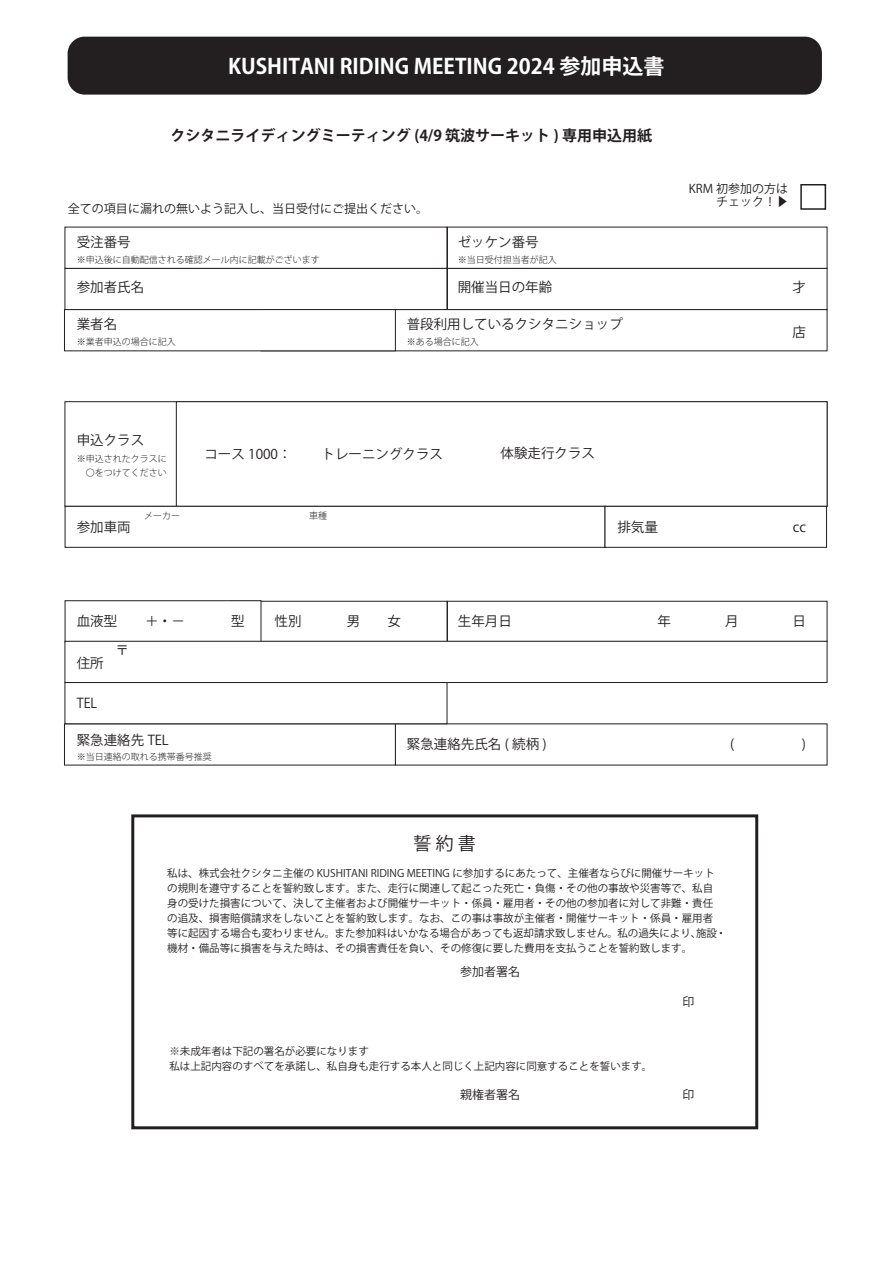
<style>
.page{position:relative;width:893px;height:1263px;background:#fff}
.page>*{position:absolute;margin:0;border:0;box-sizing:border-box;transform-origin:0 0}
.t1{font:700 21px "Koz Go Pr 6 N";color:#fff}
.t2{font:18px "Koz Go Pr 6 N";color:#231f20}
.t3{font:700 15px "Koz Go Pr 6 N";color:#231f20}
.t4{font:13.5px "Koz Go Pr 6 N";color:#231f20}
.t5{font:13.5px "Koz Go Pr 6 N";color:#231f20;scale:.96 1}
.t6{font:12px/13.5px "Koz Go Pr 6 N";color:#231f20;text-align:right}
.t7{font:10.5px/15px "Koz Go Pr 6 N";color:#231f20}
.t8{font:300 9px/13.5px "Koz Go Pr 6 N";color:#231f20;text-align:right}
</style>
<div class="page">
<div style="left:68px;top:37px;width:754px;height:58px;background:#231f20;border-radius:17px"></div>
<div style="left:800px;top:184px;width:26px;height:26px;border:2px solid #231f20"></div>
<div style="left:131px;top:814px;width:627px;height:315px;border:3px solid #231f20"></div>
<div style="left:65px;top:268px;width:382px;height:42px;background:#fff;border:1px solid #231f20"></div>
<div style="left:447px;top:268px;width:380px;height:42px;background:#fff;border:1px solid #231f20"></div>
<div style="left:261px;top:309px;width:566px;height:42px;background:#fff;border:1px solid #231f20"></div>
<div style="left:64px;top:309px;width:332px;height:42px;background:#fff;border:1px solid #231f20"></div>
<div style="left:65px;top:401px;width:762px;height:105px;background:#fff;border:1px solid #231f20"></div>
<div style="left:176px;top:401px;width:651px;height:105px;background:#fff;border:1px solid #231f20"></div>
<div style="left:605px;top:506px;width:222px;height:41px;background:#fff;border:1px solid #231f20"></div>
<div style="left:65px;top:506px;width:540px;height:41px;background:#fff;border:1px solid #231f20"></div>
<div style="left:447px;top:601px;width:380px;height:41px;background:#fff;border:1px solid #231f20"></div>
<div style="left:230px;top:601px;width:217px;height:41px;background:#fff;border:1px solid #231f20"></div>
<div style="left:65px;top:600px;width:196px;height:42px;background:#fff;border:1px solid #231f20"></div>
<div style="left:65px;top:641px;width:762px;height:42px;background:#fff;border:1px solid #231f20"></div>
<div style="left:65px;top:682px;width:382px;height:42px;background:#fff;border:1px solid #231f20"></div>
<h1 class="t1" style="left:228px;top:55px;width:438px">KUSHITANI RIDING MEETING 2024 参加申込書</h1>
<h3 class="t3" style="left:171px;top:127px;width:483px">クシタニライディングミーティング (4/9 筑波サーキット ) 専用申込用紙</h3>
<p class="t6" style="left:68px;top:202px;width:361px">全ての項目に漏れの無いよう記入し、当日受付にご提出ください。</p>
<p class="t4" style="left:77px;top:234px;width:56px">受注番号</p>
<p class="t8" style="left:77px;top:253px;width:245px">※申込後に自動配信される確認メール内に記載がございます</p>
<p class="t4" style="left:458px;top:234px;width:82px">ゼッケン番号</p>
<p class="t8" style="left:458px;top:253px;width:100px">※当日受付担当者が記入</p>
<p class="t6" style="left:689px;top:182px;width:101px">KRM 初参加の方はチェック！▶</p>
<p class="t4" style="left:77px;top:279px;width:69px">参加者氏名</p>
<p class="t4" style="left:458px;top:279px;width:96px">開催当日の年齢</p>
<p class="t4" style="left:792px;top:279px;width:15px">才</p>
<p class="t4" style="left:77px;top:317px;width:42px">業者名</p>
<p class="t8" style="left:77px;top:335px;width:101px">※業者申込の場合に記入</p>
<p class="t4" style="left:407px;top:317px;width:217px">普段利用しているクシタニショップ</p>
<p class="t8" style="left:407px;top:335px;width:73px">※ある場合に記入</p>
<p class="t4" style="left:77px;top:432px;width:69px">申込クラス</p>
<p class="t8" style="left:77px;top:452px;width:92px">※申込されたクラスに〇をつけてください</p>
<p class="t4" style="left:204px;top:446px;width:89px">コース 1000：</p>
<p class="t4" style="left:322px;top:446px;width:123px">トレーニングクラス</p>
<p class="t4" style="left:500px;top:446px;width:96px">体験走行クラス</p>
<p class="t4" style="left:792px;top:324px;width:15px">店</p>
<p class="t8" style="left:144px;top:509px;width:37px">メーカー</p>
<p class="t8" style="left:309px;top:509px;width:19px">車種</p>
<p class="t4" style="left:617px;top:519px;width:42px">排気量</p>
<p class="t4" style="left:77px;top:519px;width:56px">参加車両</p>
<p class="t4" style="left:793px;top:519px;width:15px">cc</p>
<p class="t4" style="left:77px;top:613px;width:42px">血液型</p>
<p class="t4" style="left:145px;top:613px;width:42px">＋ ・ －</p>
<p class="t4" style="left:231px;top:613px;width:15px">型</p>
<p class="t4" style="left:77px;top:655px;width:29px">住所</p>
<p class="t5" style="left:77px;top:695px;width:23px">TEL</p>
<p class="t4" style="left:116px;top:643px;width:15px">〒</p>
<p class="t4" style="left:77px;top:733px;width:93px">緊急連絡先 TEL</p>
<p class="t8" style="left:77px;top:750px;width:137px">※当日連絡の取れる携帯番号推奨</p>
<p class="t4" style="left:275px;top:613px;width:28px">性別</p>
<p class="t4" style="left:347px;top:613px;width:55px">男　　女</p>
<p class="t4" style="left:458px;top:613px;width:55px">生年月日</p>
<p class="t4" style="left:407px;top:737px;width:141px">緊急連絡先氏名 ( 続柄 )</p>
<p class="t4" style="left:730px;top:737px;width:6px">(</p>
<p class="t4" style="left:802px;top:737px;width:6px">)</p>
<h2 class="t2" style="left:414px;top:833px;width:64px">誓 約 書</h2>
<p class="t7" style="left:167px;top:866px;width:561px">私は、株式会社クシタニ主催の KUSHITANI RIDING MEETING に参加するにあたって、主催者ならびに開催サーキットの規則を遵守することを誓約致します。また、走行に関連して起こった死亡・負傷・その他の事故や災害等で、私自身の受けた損害について、決して主催者および開催サーキット・係員・雇用者・その他の参加者に対して非難・責任の追及、損害賠償請求をしないことを誓約致します。なお、この事は事故が主催者・開催サーキット・係員・雇用者等に起因する場合も変わりません。また参加料はいかなる場合があっても返却請求致しません。私の過失により、施設・機材・備品等に損害を与えた時は、その損害責任を負い、その修復に要した費用を支払うことを誓約致します。</p>
<p class="t6" style="left:460px;top:965px;width:61px">参加者署名</p>
<p class="t7" style="left:169px;top:1044px;width:484px">※未成年者は下記の署名が必要になります<br>私は上記内容のすべてを承諾し、私自身も走行する本人と同じく上記内容に同意することを誓います。</p>
<p class="t6" style="left:460px;top:1088px;width:61px">親権者署名</p>
<p class="t6" style="left:683px;top:995px;width:13px">印</p>
<p class="t6" style="left:683px;top:1088px;width:13px">印</p>
</div>
